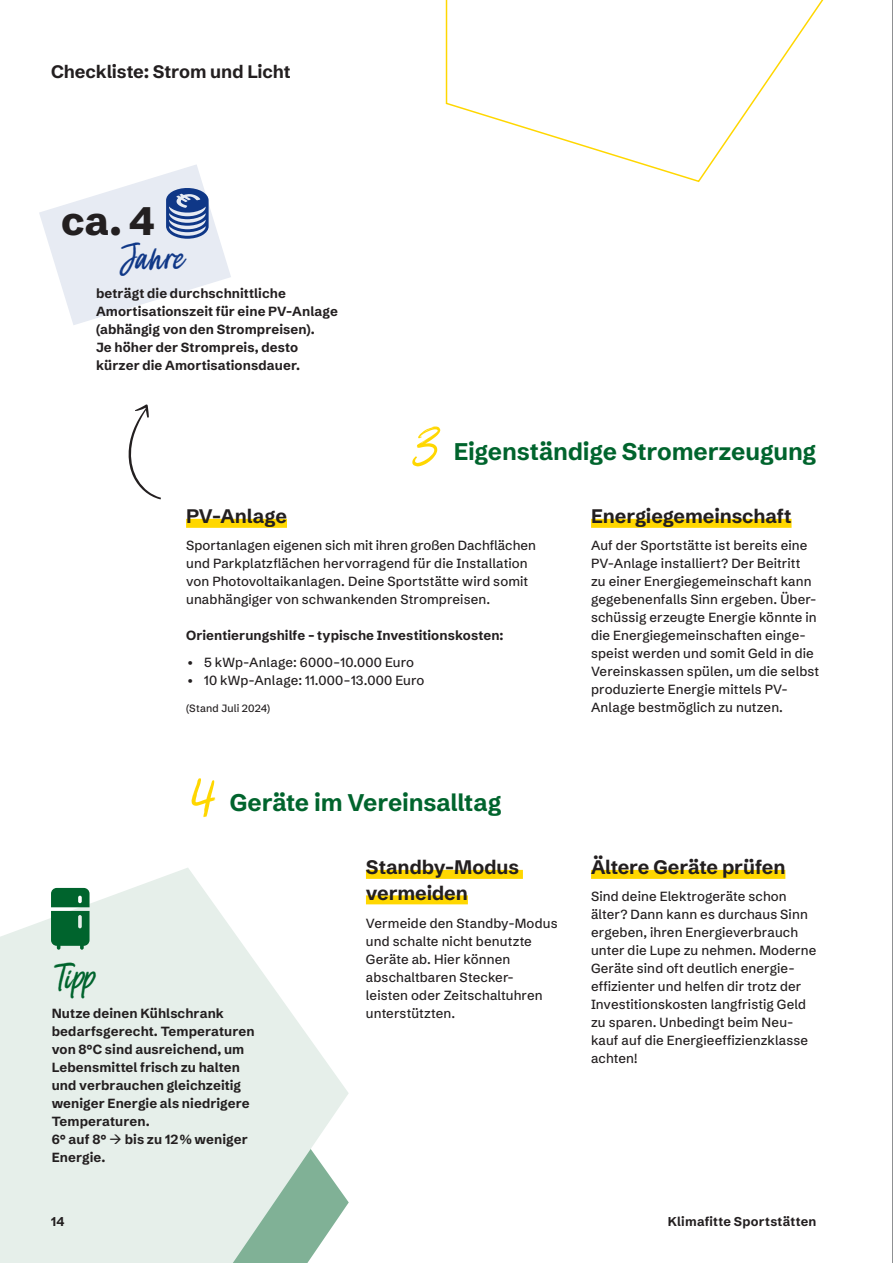
<style>
.page{position:relative;width:893px;height:1263px;background:#fff}
.page>*{position:absolute;margin:0;border:0;box-sizing:border-box;transform-origin:0 0}
.t1{font:60px "Holywings Slant";color:#ffd700}
.t2{font:42px "Holywings Slant";letter-spacing:.015em;color:#0f3787}
.t3{font:42px "Holywings Slant";color:#00642d}
.t4{font:800 39.6px "Schibsted Grotesk";color:#231f20}
.t5{font:700 24px "Schibsted Grotesk";letter-spacing:-.01em;color:#00642d}
.t6{font:700 19.5px/25.5px "Schibsted Grotesk";letter-spacing:-.005em;color:#231f20}
.t7{font:700 18px "Schibsted Grotesk";letter-spacing:-.005em;color:#231f20}
.t8{font:500 13.2px/18px "Schibsted Grotesk";letter-spacing:.01em;color:#231f20}
.t9{font:700 13.2px/18px "Schibsted Grotesk";letter-spacing:.01em;color:#231f20}
.t10{font:700 12.75px "Schibsted Grotesk";letter-spacing:.02em;color:#231f20}
.t11{font:500 10.5px "Schibsted Grotesk";letter-spacing:.015em;color:#231f20}
</style>
<div class="page">
<svg style="left:445px;top:0;width:379px;height:183px"></svg>
<svg style="left:0;top:868px;width:349px;height:395px;fill:#e6efea"></svg>
<div style="left:186px;top:519px;width:101px;height:9px;background:#ffd700"></div>
<div style="left:591px;top:519px;width:201px;height:9px;background:#ffd700"></div>
<div style="left:366px;top:870px;width:157px;height:9px;background:#ffd700"></div>
<div style="left:366px;top:895px;width:102px;height:9px;background:#ffd700"></div>
<div style="left:591px;top:870px;width:194px;height:9px;background:#ffd700"></div>
<svg style="left:128px;top:404px;width:33px;height:95px"></svg>
<svg style="left:39px;top:165px;width:192px;height:160px"></svg>
<svg style="left:51px;top:888px;width:39px;height:62px;background:#277c4d"></svg>
<hr style="left:892px;top:0;width:1px;height:1263px;background:#6c6d70">
<h3 class="t7" style="left:51px;top:56px;width:241px">Checkliste: Strom und Licht</h3>
<h3 class="t4" style="left:61px;top:188px;width:95px">ca. 4</h3>
<h2 class="t2" style="left:119px;top:233px;width:65px">Jahre</h2>
<p class="t9" style="left:96px;top:283px;width:243px">beträgt die durchschnittliche Amortisationszeit für eine PV-Anlage (abhängig von den Strompreisen).<br>Je höher der Strompreis, desto kürzer die Amortisationsdauer.</p>
<h1 class="t1" style="left:411px;top:412px;width:25px">3</h1>
<h3 class="t5" style="left:454px;top:432px;width:364px">Eigenständige Stromerzeugung</h3>
<h3 class="t6" style="left:186px;top:501px;width:102px">PV-Anlage</h3>
<p class="t8" style="left:186px;top:535px;width:351px">Sportanlagen eigenen sich mit ihren großen Dachflächen und Parkplatzflächen hervorragend für die Installation von Photovoltaikanlagen. Deine Sportstätte wird somit unabhängiger von schwankenden Strompreisen.</p>
<p class="t9" style="left:186px;top:625px;width:319px">Orientierungshilfe – typische Investitionskosten:</p>
<p class="t8" style="left:186px;top:652px;width:230px">• 5 kWp-Anlage: 6000–10.000 Euro</p>
<p class="t8" style="left:186px;top:670px;width:240px">• 10 kWp-Anlage: 11.000–13.000 Euro</p>
<p class="t11" style="left:186px;top:700px;width:86px">(Stand Juli 2024)</p>
<h1 class="t1" style="left:187px;top:763px;width:26px">4</h1>
<h3 class="t5" style="left:230px;top:783px;width:273px">Geräte im Vereinsalltag</h3>
<h2 class="t3" style="left:52px;top:953px;width:43px">Tipp</h2>
<p class="t9" style="left:52px;top:1003px;width:204px">Nutze deinen Kühlschrank bedarfsgerecht. Temperaturen von 8°C sind ausreichend, um<br>Lebensmittel frisch zu halten und verbrauchen gleichzeitig weniger Energie als niedrigere<br>Temperaturen.<br>6° auf 8° → bis zu 12% weniger<br>Energie.</p>
<h3 class="t6" style="left:366px;top:852px;width:155px">Standby-Modus vermeiden</h3>
<p class="t8" style="left:366px;top:913px;width:193px">Vermeide den Standby-Modus und schalte nicht benutzte<br>Geräte ab. Hier können abschaltbaren Stecker-<br>leisten oder Zeitschaltuhren unterstützten.</p>
<h3 class="t6" style="left:591px;top:501px;width:202px">Energiegemeinschaft</h3>
<p class="t8" style="left:591px;top:535px;width:230px">Auf der Sportstätte ist bereits eine PV-Anlage installiert? Der Beitritt<br>zu einer Energiegemeinschaft kann gegebenenfalls Sinn ergeben. Über&shy;schüssig erzeugte Energie könnte in die Energiegemeinschaften einge&shy;speist werden und somit Geld in die Vereinskassen spülen, um die selbst produzierte Energie mittels PV-Anlage bestmöglich zu nutzen.</p>
<h3 class="t6" style="left:591px;top:852px;width:196px">Ältere Geräte prüfen</h3>
<p class="t8" style="left:591px;top:886px;width:227px">Sind deine Elektrogeräte schon älter? Dann kann es durchaus Sinn ergeben, ihren Energieverbrauch unter die Lupe zu nehmen. Moderne<br>Geräte sind oft deutlich energie&shy;effizienter und helfen dir trotz der<br>Investitionskosten langfristig Geld zu sparen. Unbedingt beim Neu&shy;kauf auf die Energieeffizienzklasse achten!</p>
<p class="t10" style="left:51px;top:1211px;width:15px">14</p>
<p class="t10" style="left:668px;top:1211px;width:150px">Klimafitte Sportstätten</p>
</div>
